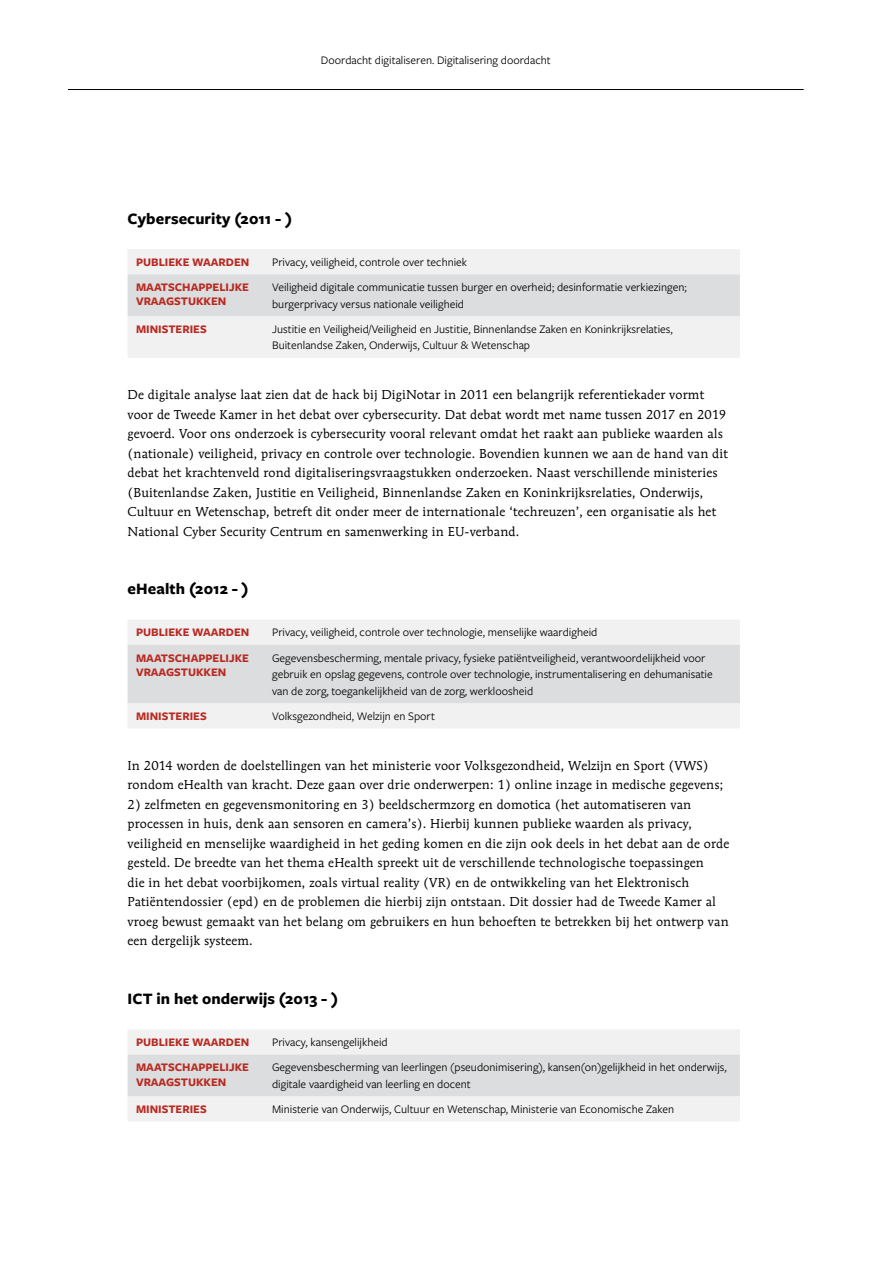
<style>
.page{position:relative;width:893px;height:1263px;background:#fff}
.page>*{position:absolute;margin:0;border:0;box-sizing:border-box;transform-origin:0 0}
.t1{font:700 16.5px "Freight Sans Pro";letter-spacing:.005em;color:#000}
.t2{font:12.75px/19.5px "Mendoza Roman Std";letter-spacing:.01em;color:#000}
.t3{font:12px/16.5px "Freight Sans Pro";color:#000}
.t4{font:700 12px/14.4px "Freight Sans Pro";color:#b82b22}
</style>
<div class="page">
<hr style="left:68px;top:89px;width:736px;height:1px;background:#000">
<div style="left:128px;top:249px;width:612px;height:109px;background:#f1f1f2"></div>
<div style="left:128px;top:274px;width:612px;height:42px;background:#dcddde"></div>
<div style="left:128px;top:620px;width:612px;height:108px;background:#f1f1f2"></div>
<div style="left:128px;top:645px;width:612px;height:58px;background:#dcddde"></div>
<div style="left:128px;top:1029px;width:612px;height:92px;background:#f1f1f2"></div>
<div style="left:128px;top:1054px;width:612px;height:42px;background:#dcddde"></div>
<p class="t3" style="left:321px;top:51px;width:231px">Doordacht digitaliseren. Digitalisering doordacht</p>
<p class="t1" style="left:128px;top:207px;width:166px">Cybersecurity (2011 - )</p>
<p class="t4" style="left:136px;top:254px;width:115px">PUBLIEKE WAARDEN</p>
<p class="t3" style="left:272px;top:253px;width:196px">Privacy, veiligheid, controle over techniek</p>
<p class="t4" style="left:136px;top:279px;width:115px">MAATSCHAPPELIJKE<br>VRAAGSTUKKEN</p>
<p class="t3" style="left:272px;top:278px;width:416px">Veiligheid digitale communicatie tussen burger en overheid; desinformatie verkiezingen; burgerprivacy versus nationale veiligheid</p>
<p class="t4" style="left:136px;top:321px;width:72px">MINISTERIES</p>
<p class="t3" style="left:272px;top:320px;width:402px">Justitie en Veiligheid/Veiligheid en Justitie, Binnenlandse Zaken en Koninkrijksrelaties,<br>Buitenlandse Zaken, Onderwijs, Cultuur &amp; Wetenschap</p>
<p class="t2" style="left:128px;top:385px;width:602px">De digitale analyse laat zien dat de hack bij DigiNotar in 2011 een belangrijk referentiekader vormt voor de Tweede Kamer in het debat over cybersecurity. Dat debat wordt met name tussen 2017 en 2019 gevoerd. Voor ons onderzoek is cybersecurity vooral relevant omdat het raakt aan publieke waarden als (nationale) veiligheid, privacy en controle over technologie. Bovendien kunnen we aan de hand van dit debat het krachtenveld rond digitaliseringsvraagstukken onderzoeken. Naast verschillende ministeries (Buitenlandse Zaken, Justitie en Veiligheid, Binnenlandse Zaken en Koninkrijksrelaties, Onderwijs, Cultuur en Wetenschap, betreft dit onder meer de internationale ‘techreuzen’, een organisatie als het National Cyber Security Centrum en samenwerking in EU-verband.</p>
<p class="t1" style="left:128px;top:577px;width:123px">eHealth (2012 - )</p>
<p class="t4" style="left:136px;top:625px;width:115px">PUBLIEKE WAARDEN</p>
<p class="t3" style="left:272px;top:624px;width:327px">Privacy, veiligheid, controle over technologie, menselijke waardigheid</p>
<p class="t4" style="left:136px;top:650px;width:115px">MAATSCHAPPELIJKE<br>VRAAGSTUKKEN</p>
<p class="t3" style="left:272px;top:649px;width:442px">Gegevensbescherming, mentale privacy, fysieke patiëntveiligheid, verantwoordelijkheid voor gebruik en opslag gegevens, controle over technologie, instrumentalisering en dehumanisatie van de zorg, toegankelijkheid van de zorg, werkloosheid</p>
<p class="t4" style="left:136px;top:708px;width:72px">MINISTERIES</p>
<p class="t3" style="left:272px;top:707px;width:164px">Volksgezondheid, Welzijn en Sport</p>
<p class="t2" style="left:128px;top:755px;width:597px">In 2014 worden de doelstellingen van het ministerie voor Volksgezondheid, Welzijn en Sport (VWS) rondom eHealth van kracht. Deze gaan over drie onderwerpen: 1) online inzage in medische gegevens;</p>
<p class="t2" style="left:128px;top:794px;width:603px">2) zelfmeten en gegevensmonitoring en 3) beeldschermzorg en domotica (het automatiseren van processen in huis, denk aan sensoren en camera’s). Hierbij kunnen publieke waarden als privacy, veiligheid en menselijke waardigheid in het geding komen en die zijn ook deels in het debat aan de orde gesteld. De breedte van het thema eHealth spreekt uit de verschillende technologische toepassingen<br>die in het debat voorbijkomen, zoals virtual reality (VR) en de ontwikkeling van het Elektronisch Patiëntendossier (epd) en de problemen die hierbij zijn ontstaan. Dit dossier had de Tweede Kamer al vroeg bewust gemaakt van het belang om gebruikers en hun behoeften te betrekken bij het ontwerp van een dergelijk systeem.</p>
<p class="t1" style="left:128px;top:987px;width:212px">ICT in het onderwijs (2013 - )</p>
<p class="t4" style="left:136px;top:1034px;width:115px">PUBLIEKE WAARDEN</p>
<p class="t3" style="left:272px;top:1033px;width:117px">Privacy, kansengelijkheid</p>
<p class="t4" style="left:136px;top:1059px;width:115px">MAATSCHAPPELIJKE<br>VRAAGSTUKKEN</p>
<p class="t3" style="left:272px;top:1058px;width:456px">Gegevensbescherming van leerlingen (pseudonimisering), kansen(on)gelijkheid in het onderwijs, digitale vaardigheid van leerling en docent</p>
<p class="t4" style="left:136px;top:1101px;width:72px">MINISTERIES</p>
<p class="t3" style="left:272px;top:1100px;width:404px">Ministerie van Onderwijs, Cultuur en Wetenschap, Ministerie van Economische Zaken</p>
</div>
